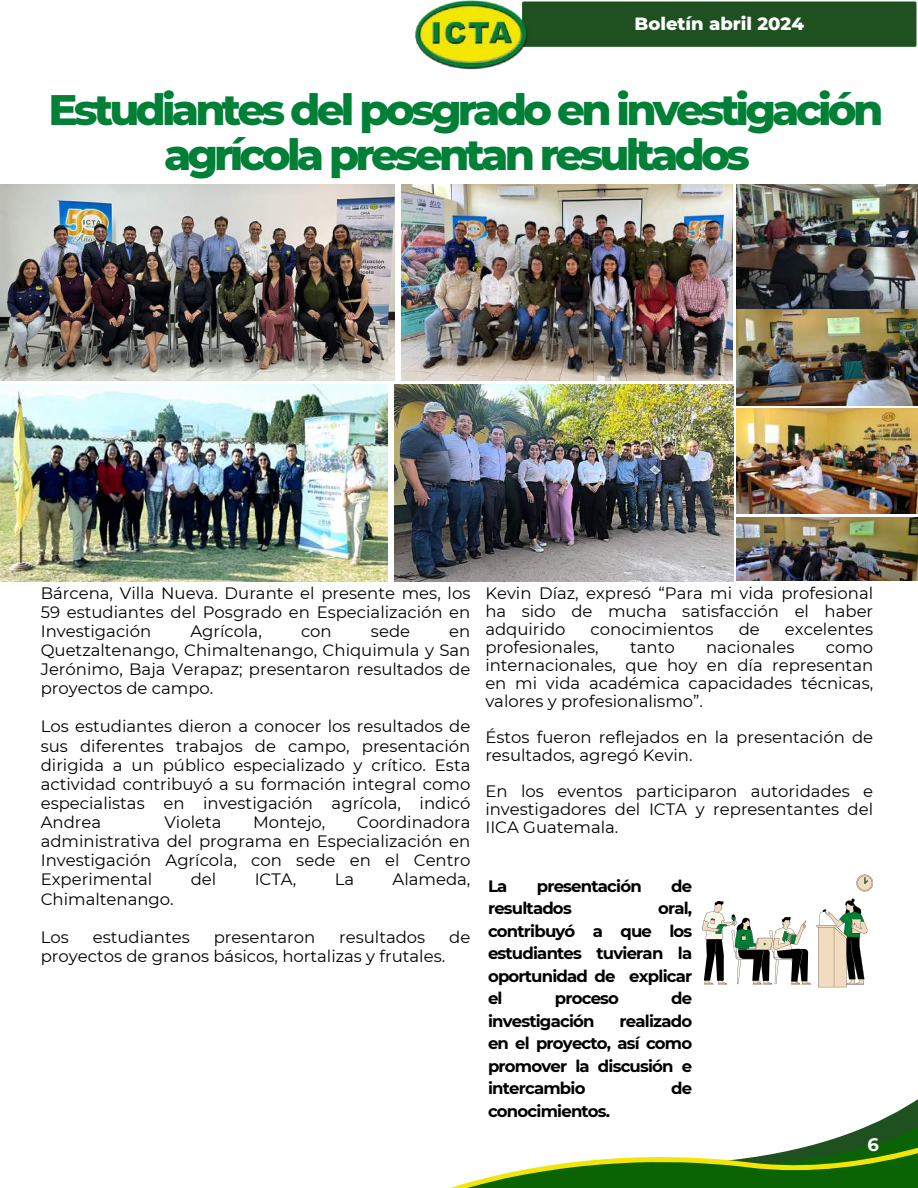
<style>
.page{position:relative;width:918px;height:1188px;background:#fff}
.page>*{position:absolute;margin:0;border:0;box-sizing:border-box;transform-origin:0 0}
.t1{font:800 43.5px/45px "Montserrat";letter-spacing:-.09em;color:#008037;text-align:center}
.t2{font:800 18px "Montserrat";color:#fff}
.t3{font:700 18px "Montserrat";color:#fff}
.t4{font:16.5px/19.2px "Montserrat";color:#000;text-align:justify}
.t5{font:700 16.5px/22.5px "Montserrat";letter-spacing:-.05em;color:#000;text-align:justify}
</style>
<div class="page">
<div style="left:530px;top:1px;width:387px;height:46px;background:#1f5020"></div>
<img style="left:414px;top:0;width:116px;height:70px">
<svg style="left:450px;top:1099px;width:468px;height:89px"></svg>
<img style="left:0;top:185px;width:395px;height:195px">
<img style="left:401px;top:185px;width:332px;height:195px">
<img style="left:0;top:384px;width:388px;height:197px">
<img style="left:395px;top:384px;width:339px;height:197px">
<img style="left:736px;top:185px;width:182px;height:220px">
<img style="left:736px;top:408px;width:182px;height:106px">
<img style="left:736px;top:518px;width:182px;height:63px">
<svg style="left:817px;top:898px;width:51px;height:89px"></svg>
<svg style="left:856px;top:875px;width:17px;height:16px"></svg>
<svg style="left:702px;top:901px;width:109px;height:84px"></svg>
<p class="t2" style="left:634px;top:12px;width:171px">Boletín abril 2024</p>
<h1 class="t1" style="left:48px;top:87px;width:836px">Estudiantes del posgrado en investigación agrícola presentan resultados</h1>
<p class="t4" style="left:41px;top:583px;width:431px">Bárcena, Villa Nueva. Durante el presente mes, los 59 estudiantes del Posgrado en Especialización en Investigación</p>
<p class="t4" style="left:190px;top:621px;width:73px">Agrícola,</p>
<p class="t4" style="left:301px;top:621px;width:32px">con</p>
<p class="t4" style="left:371px;top:621px;width:41px">sede</p>
<p class="t4" style="left:41px;top:621px;width:431px;text-indent:409px">en Quetzaltenango, Chimaltenango, Chiquimula y San Jerónimo, Baja Verapaz; presentaron resultados de proyectos de campo.</p>
<p class="t4" style="left:41px;top:717px;width:431px">Los estudiantes dieron a conocer los resultados de sus diferentes trabajos de campo, presentación dirigida a un público especializado y crítico. Esta actividad contribuyó a su formación integral como especialistas en investigación agrícola, indicó Andrea</p>
<p class="t4" style="left:164px;top:813px;width:59px">Violeta</p>
<p class="t4" style="left:253px;top:813px;width:74px">Montejo,</p>
<p class="t4" style="left:41px;top:813px;width:431px;text-indent:316px">Coordinadora administrativa del programa en Especialización en Investigación Agrícola, con sede en el Centro Experimental</p>
<p class="t4" style="left:191px;top:870px;width:27px">del</p>
<p class="t4" style="left:255px;top:870px;width:43px">ICTA,</p>
<p class="t4" style="left:335px;top:870px;width:21px">La</p>
<p class="t4" style="left:393px;top:870px;width:79px">Alameda,</p>
<p class="t4" style="left:41px;top:889px;width:134px">Chimaltenango.</p>
<p class="t4" style="left:41px;top:927px;width:30px">Los</p>
<p class="t4" style="left:93px;top:927px;width:99px">estudiantes</p>
<p class="t4" style="left:214px;top:927px;width:103px">presentaron</p>
<p class="t4" style="left:339px;top:927px;width:88px">resultados</p>
<p class="t4" style="left:449px;top:927px;width:23px">de</p>
<p class="t4" style="left:41px;top:946px;width:406px">proyectos de granos básicos, hortalizas y frutales.</p>
<p class="t4" style="left:485px;top:584px;width:389px;line-height:18px">Kevin Díaz, expresó “Para mi vida profesional ha sido de mucha satisfacción el haber adquirido</p>
<p class="t4" style="left:591px;top:620px;width:124px">conocimientos</p>
<p class="t4" style="left:739px;top:620px;width:23px">de</p>
<p class="t4" style="left:785px;top:620px;width:90px">excelentes</p>
<p class="t4" style="left:485px;top:638px;width:115px">profesionales,</p>
<p class="t4" style="left:630px;top:638px;width:46px">tanto</p>
<p class="t4" style="left:706px;top:638px;width:90px">nacionales</p>
<p class="t4" style="left:485px;top:638px;width:389px;line-height:18px;text-indent:340px">como internacionales, que hoy en día representan en mi vida académica capacidades técnicas, valores y profesionalismo”.</p>
<p class="t4" style="left:485px;top:728px;width:389px;line-height:18px">Éstos fueron reflejados en la presentación de resultados, agregó Kevin.</p>
<p class="t4" style="left:485px;top:782px;width:389px;line-height:18px">En los eventos participaron autoridades e investigadores del ICTA y representantes del IICA Guatemala.</p>
<p class="t5" style="left:488px;top:874px;width:21px">La</p>
<p class="t5" style="left:537px;top:874px;width:106px">presentación</p>
<p class="t5" style="left:671px;top:874px;width:23px">de</p>
<p class="t5" style="left:488px;top:897px;width:85px">resultados</p>
<p class="t5" style="left:488px;top:897px;width:206px;text-indent:170px">oral, contribuyó a que los estudiantes tuvieran la oportunidad de explicar el</p>
<p class="t5" style="left:555px;top:987px;width:66px">proceso</p>
<p class="t5" style="left:671px;top:987px;width:23px">de</p>
<p class="t5" style="left:488px;top:1009px;width:108px">investigación</p>
<p class="t5" style="left:488px;top:1009px;width:206px;text-indent:132px">realizado en el proyecto, así como promover la discusión e intercambio</p>
<p class="t5" style="left:671px;top:1077px;width:23px">de</p>
<p class="t5" style="left:488px;top:1099px;width:124px">conocimientos.</p>
<p class="t3" style="left:868px;top:1134px;width:29px">64</p>
</div>
